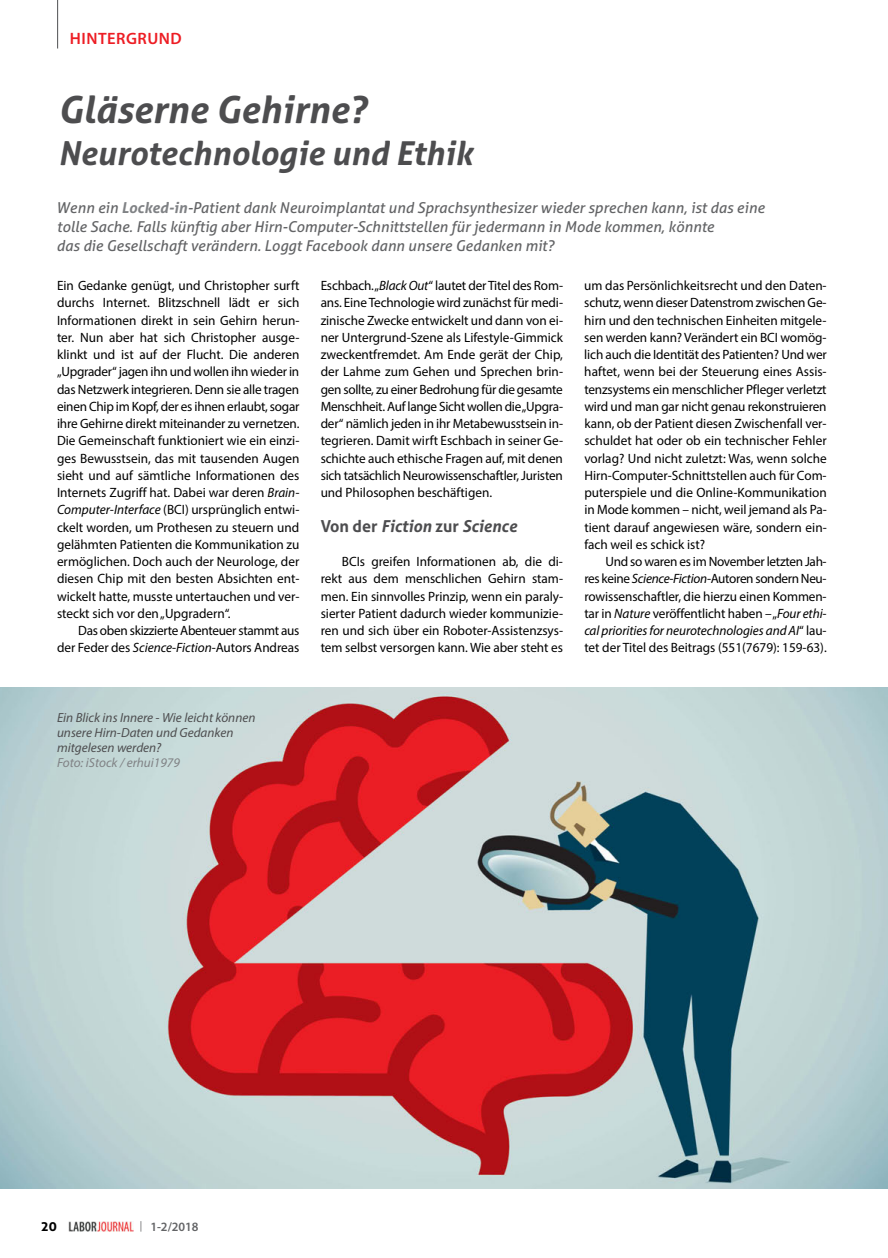
<style>
.page{position:relative;width:888px;height:1258px;background:#fff}
.page>*{position:absolute;margin:0;border:0;box-sizing:border-box;transform-origin:0 0}
.t1{font:italic 700 37.5px "Aller";color:#4d4d4f}
.t2{font:italic 700 33px "Aller";color:#4d4d4f}
.t3{font:italic 700 16.5px "Aller";color:#4d4d4f}
.t4{font:600 16.5px "Myriad Pro";letter-spacing:.03em;color:#ed1d24}
.t5{font:italic 15px/18.8px "Aller";color:#636466}
.t6{font:13.5px/17.2px "Myriad Pro";color:#000;text-align:justify}
.t7{font:13.5px "Myriad Pro";letter-spacing:-.02em;color:#000}
.t8{font:13.5px "Myriad Pro";letter-spacing:-.025em;color:#000}
.t9{font:italic 13.5px "Myriad Pro";letter-spacing:-.005em;color:#000}
.t10{font:700 13.5px "Aller";color:#000}
.t11{font:italic 13.2px/15px "Myriad Pro";color:#4d4d4f}
.t12{font:600 12.75px "Myriad Pro";color:#636466}
.s1{font-weight:700;color:#808285}
.s2{font-style:italic}
.s3{font-style:normal}
.s4{color:#808285}
.s5{font-weight:400;font-size:10.5px}
</style>
<div class="page">
<img style="left:69px;top:1221px;width:65px;height:11px">
<hr style="left:57px;top:0;width:1px;height:49px;background:#636466">
<img style="left:0;top:687px;width:888px;height:501px">
<p class="t4" style="left:70px;top:28px;width:113px">HINTERGRUND</p>
<p class="t1" style="left:58px;top:86px;width:310px">Gläserne Gehirne?</p>
<p class="t2" style="left:58px;top:133px;width:416px">Neurotechnologie und Ethik</p>
<p class="t5" style="left:56px;top:199px;width:710px">Wenn ein <span class="s1">Locked-in</span>-Patient dank Neuroimplantat und Sprachsynthesizer wieder sprechen kann, ist das eine tolle Sache. Falls künftig aber Hirn-Computer-Schnittstellen für jedermann in Mode kommen, könnte<br>das die Gesellschaft verändern. Loggt Facebook dann unsere Gedanken mit?</p>
<p class="t6" style="left:57px;top:277px;width:244px">Ein Gedanke genügt, und Christopher surft</p>
<p class="t6" style="left:57px;top:294px;width:244px">durchs Internet. Blitzschnell lädt er sich</p>
<p class="t6" style="left:57px;top:311px;width:244px">Informationen direkt in sein Gehirn herun-</p>
<p class="t6" style="left:57px;top:328px;width:244px">ter. Nun aber hat sich Christopher ausge-</p>
<p class="t6" style="left:57px;top:346px;width:244px">klinkt und ist auf der Flucht. Die anderen</p>
<p class="t7" style="left:57px;top:363px;width:244px">„Upgrader“ jagen ihn und wollen ihn wieder in</p>
<p class="t6" style="left:57px;top:380px;width:244px">das Netzwerk integrieren. Denn sie alle tragen</p>
<p class="t7" style="left:57px;top:398px;width:244px">einen Chip im Kopf, der es ihnen erlaubt, sogar</p>
<p class="t6" style="left:57px;top:415px;width:244px">ihre Gehirne direkt miteinander zu vernetzen.</p>
<p class="t6" style="left:57px;top:432px;width:244px">Die Gemeinschaft funktioniert wie ein einzi-</p>
<p class="t6" style="left:57px;top:449px;width:244px">ges Bewusstsein, das mit tausenden Augen</p>
<p class="t6" style="left:57px;top:466px;width:244px">sieht und auf sämtliche Informationen des</p>
<p class="t6" style="left:57px;top:484px;width:244px">Internets Zugriff hat. Dabei war deren <span class="s2">Brain-</span></p>
<p class="t6" style="left:57px;top:501px;width:244px"><span class="s2">Computer-Interface</span> (BCI) ursprünglich entwi-</p>
<p class="t6" style="left:57px;top:518px;width:244px">ckelt worden, um Prothesen zu steuern und</p>
<p class="t6" style="left:57px;top:535px;width:244px">gelähmten Patienten die Kommunikation zu</p>
<p class="t6" style="left:57px;top:553px;width:244px">ermöglichen. Doch auch der Neurologe, der</p>
<p class="t6" style="left:57px;top:570px;width:244px">diesen Chip mit den besten Absichten ent-</p>
<p class="t6" style="left:57px;top:587px;width:244px">wickelt hatte, musste untertauchen und ver-</p>
<p class="t6" style="left:57px;top:604px;width:175px">steckt sich vor den „Upgradern“.</p>
<p class="t8" style="left:78px;top:622px;width:223px">Das oben skizzierte Abenteuer stammt aus</p>
<p class="t6" style="left:57px;top:639px;width:244px">der Feder des <span class="s2">Science</span>-<span class="s2">Fiction</span>-Autors Andreas</p>
<p class="t6" style="left:584px;top:277px;width:244px">um das Persönlichkeitsrecht und den Daten-</p>
<p class="t6" style="left:584px;top:294px;width:244px">schutz, wenn dieser Datenstrom zwischen Ge-</p>
<p class="t6" style="left:584px;top:311px;width:244px">hirn und den technischen Einheiten mitgele-</p>
<p class="t6" style="left:584px;top:328px;width:244px">sen werden kann? Verändert ein BCI womög-</p>
<p class="t6" style="left:584px;top:346px;width:244px">lich auch die Identität des Patienten? Und wer</p>
<p class="t6" style="left:584px;top:363px;width:244px">haftet, wenn bei der Steuerung eines Assis-</p>
<p class="t6" style="left:584px;top:380px;width:244px">tenzsystems ein menschlicher Pfleger verletzt</p>
<p class="t6" style="left:584px;top:397px;width:244px">wird und man gar nicht genau rekonstruieren</p>
<p class="t6" style="left:584px;top:415px;width:244px">kann, ob der Patient diesen Zwischenfall ver-</p>
<p class="t6" style="left:584px;top:432px;width:244px">schuldet hat oder ob ein technischer Fehler</p>
<p class="t6" style="left:584px;top:449px;width:244px">vorlag? Und nicht zuletzt: Was, wenn solche</p>
<p class="t6" style="left:584px;top:466px;width:244px">Hirn-Computer-Schnittstellen auch für Com-</p>
<p class="t6" style="left:584px;top:484px;width:244px">puterspiele und die Online-Kommunikation</p>
<p class="t6" style="left:584px;top:501px;width:244px">in Mode kommen – nicht, weil jemand als Pa-</p>
<p class="t6" style="left:584px;top:518px;width:244px">tient darauf angewiesen wäre, sondern ein-</p>
<p class="t6" style="left:584px;top:535px;width:122px">fach weil es schick ist?</p>
<p class="t7" style="left:606px;top:553px;width:223px">Und so waren es im November letzten Jah-</p>
<p class="t8" style="left:584px;top:570px;width:244px">res keine <span class="s2">Science</span>-<span class="s2">Fiction</span>-Autoren sondern Neu-</p>
<p class="t6" style="left:584px;top:587px;width:244px">rowissenschaftler, die hierzu einen Kommen-</p>
<p class="t6" style="left:584px;top:604px;width:244px">tar in <span class="s2">Nature</span> veröffentlicht haben – „<span class="s2">Four ethi-</span></p>
<p class="t9" style="left:584px;top:622px;width:244px">cal priorities for neurotechnologies and AI<span class="s3">“ lau-</span></p>
<p class="t6" style="left:584px;top:639px;width:244px">tet der Titel des Beitrags (551(7679): 159-63).</p>
<p class="t6" style="left:321px;top:277px;width:244px">Eschbach. „<span class="s2">Black Out</span>“ lautet der Titel des Rom&shy;ans. Eine Technologie wird zunächst für medi&shy;zinische Zwecke entwickelt und dann von ei&shy;ner Untergrund-Szene als Lifestyle-Gimmick zweckentfremdet. Am Ende gerät der Chip, der Lahme zum Gehen und Sprechen brin&shy;gen sollte, zu einer Bedrohung für die gesamte Menschheit. Auf lange Sicht wollen die „Upgra&shy;der“ nämlich jeden in ihr Metabewusstsein in&shy;tegrieren. Damit wirft Eschbach in seiner Ge&shy;schichte auch ethische Fragen auf, mit denen sich tatsächlich Neurowissenschaftler, Juristen und Philosophen beschäftigen.</p>
<p class="t3" style="left:321px;top:515px;width:198px"><span class="s3">Von der</span> Fiction <span class="s3">zur</span> Science</p>
<p class="t6" style="left:321px;top:553px;width:244px;text-indent:21px">BCIs greifen Informationen ab, die di&shy;rekt aus dem menschlichen Gehirn stam&shy;men. Ein sinnvolles Prinzip, wenn ein paraly&shy;sierter Patient dadurch wieder kommunizie&shy;ren und sich über ein Roboter-Assistenzsys&shy;tem selbst versorgen kann. Wie aber steht es</p>
<p class="t11" style="left:57px;top:710px;width:200px">Ein Blick ins Innere - Wie leicht können unsere Hirn-Daten und Gedanken mitgelesen werden?<br><span class="s4">Foto: iStock / erhui1979</span></p>
<p class="t10" style="left:41px;top:1218px;width:18px">20</p>
<p class="t12" style="left:140px;top:1218px;width:60px"><span class="s5">|</span> 1-2/2018</p>
</div>
